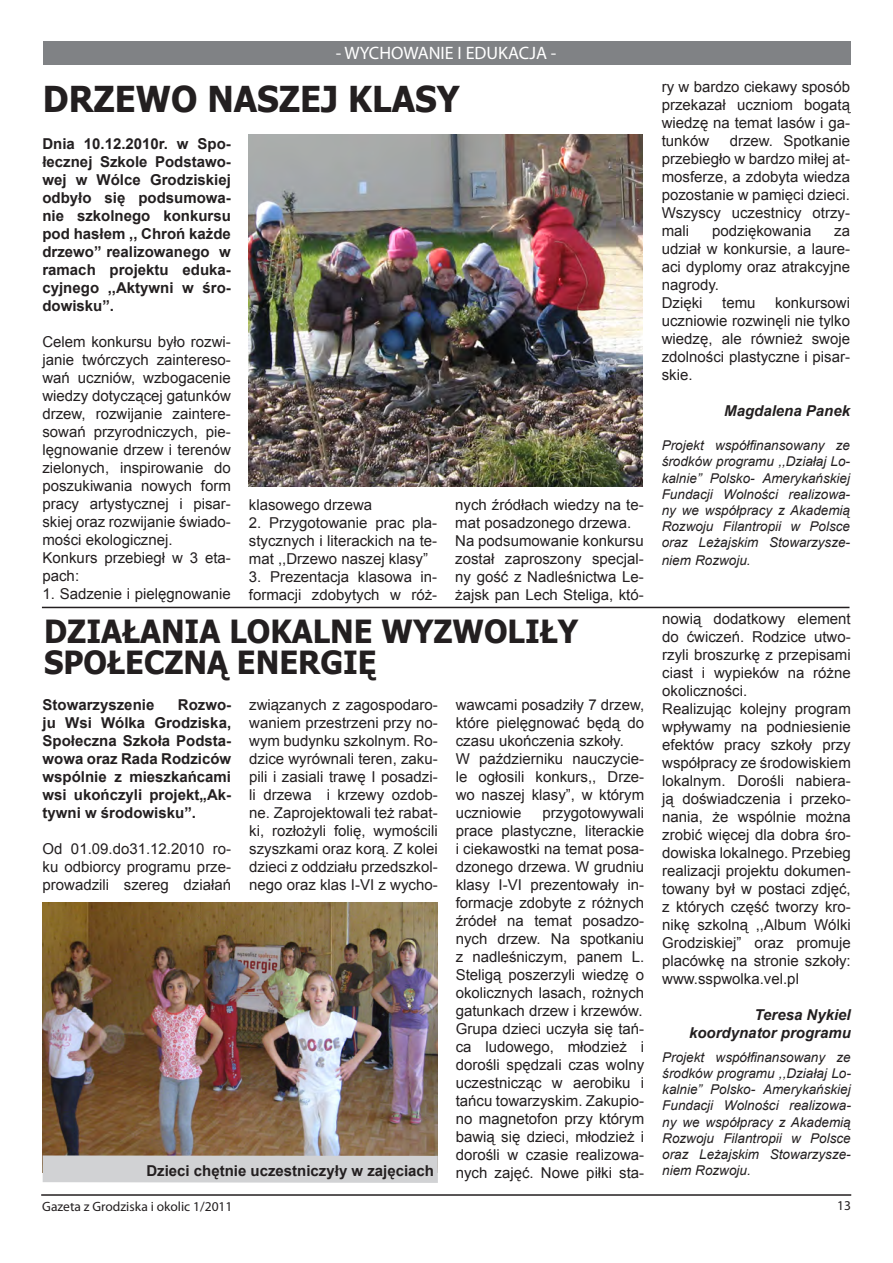
<style>
.page{position:relative;width:893px;height:1263px;background:#fff}
.page>*{position:absolute;margin:0;border:0;box-sizing:border-box;transform-origin:0 0}
.Normalny__Web{font:700 35.7px "Tahoma";color:#231f20;scale:.96 1}
.Normalny__Web-2{font:700 31.8px/30.6px "Tahoma";color:#231f20;scale:.96 1}
.t1{font:18px "Myriad Pro";color:#fff}
.Normalny{font:15px/18px "Arial";color:#231f20;text-align:justify}
.Normalny-2{font:700 15px/18px "Arial";color:#231f20;text-align:justify}
.Normalny-3{font:italic 700 15px "Arial";color:#231f20}
.Normalny-4{font:italic 13.5px/16.2px "Arial";color:#231f20;text-align:justify}
.t2{font:13.5px "Myriad Pro";color:#231f20}
</style>
<div class="page">
<div style="left:43px;top:42px;width:807px;height:23px;background:#808285"></div>
<hr style="left:41px;top:1194px;width:810px;height:2px;background:#231f20">
<hr style="left:42px;top:607px;width:807px;height:1px;background:#231f20">
<img style="left:248px;top:134px;width:395px;height:353px">
<img style="left:43px;top:903px;width:394px;height:252px">
<div style="left:43px;top:1155px;width:395px;height:28px;background:#d1d2d4"></div>
<p class="t1" style="left:336px;top:42px;width:222px">- WYCHOWANIE I EDUKACJA -</p>
<p class="Normalny__Web" style="left:43px;top:74px;width:436px">DRZEWO NASZEJ KLASY</p>
<p class="Normalny-2" style="left:42px;top:135px;width:190px">Dnia 10.12.2010r. w Spo&shy;łecznej Szkole Podstawo&shy;wej w Wólce Grodziskiej odbyło się podsumowa&shy;nie szkolnego konkursu pod hasłem ,, Chroń każde drzewo” realizowanego w ramach projektu eduka&shy;cyjnego ,,Aktywni w śro&shy;dowisku”.</p>
<p class="Normalny" style="left:42px;top:333px;width:190px">Celem konkursu było rozwi&shy;janie twórczych zaintereso&shy;wań uczniów, wzbogacenie wiedzy dotyczącej gatunków drzew, rozwijanie zaintere&shy;sowań przyrodniczych, pie&shy;lęgnowanie drzew i terenów zielonych, inspirowanie do poszukiwania nowych form pracy artystycznej i pisar&shy;skiej oraz rozwijanie świado&shy;mości ekologicznej.</p>
<p class="Normalny" style="left:42px;top:549px;width:190px">Konkurs przebiegł w 3 eta&shy;pach:</p>
<p class="Normalny" style="left:42px;top:585px;width:190px">1. Sadzenie i pielęgnowanie</p>
<p class="Normalny" style="left:249px;top:496px;width:125px">klasowego drzewa</p>
<p class="Normalny" style="left:249px;top:514px;width:190px">2. Przygotowanie prac pla&shy;stycznych i literackich na te&shy;mat ,,Drzewo naszej klasy”</p>
<p class="Normalny" style="left:249px;top:568px;width:190px">3. Prezentacja klasowa in&shy;formacji zdobytych w róż-</p>
<p class="Normalny" style="left:455px;top:496px;width:190px">nych źródłach wiedzy na te&shy;mat posadzonego drzewa.</p>
<p class="Normalny" style="left:455px;top:532px;width:190px">Na podsumowanie konkursu został zaproszony specjal&shy;ny gość z Nadleśnictwa Le&shy;żajsk pan Lech Steliga, któ-</p>
<p class="Normalny__Web-2" style="left:44px;top:614px;width:558px">DZIAŁANIA LOKALNE WYZWOLIŁY<br>SPOŁECZNĄ ENERGIĘ</p>
<p class="Normalny-2" style="left:43px;top:696px;width:113px">Stowarzyszenie</p>
<p class="Normalny-2" style="left:43px;top:696px;width:190px;text-indent:135px">Rozwo&shy;ju Wsi Wólka Grodziska, Społeczna Szkoła Podsta&shy;wowa oraz Rada Rodziców wspólnie z mieszkańcami wsi ukończyli projekt„Ak&shy;tywni w środowisku”.</p>
<p class="Normalny" style="left:43px;top:840px;width:190px">Od 01.09.do31.12.2010 ro&shy;ku odbiorcy programu prze&shy;prowadzili szereg działań</p>
<p class="Normalny" style="left:249px;top:696px;width:190px">związanych z zagospodaro&shy;waniem przestrzeni przy no&shy;wym budynku szkolnym. Ro&shy;dzice wyrównali teren, zaku&shy;pili i zasiali trawę I posadzi&shy;li drzewa i krzewy ozdob&shy;ne. Zaprojektowali też rabat&shy;ki, rozłożyli folię, wymościli szyszkami oraz korą. Z kolei dzieci z oddziału przedszkol&shy;nego oraz klas I-VI z wycho-</p>
<p class="Normalny" style="left:456px;top:696px;width:190px">wawcami posadziły 7 drzew, które pielęgnować będą do czasu ukończenia szkoły.</p>
<p class="Normalny" style="left:456px;top:750px;width:190px">W październiku nauczycie&shy;le ogłosili konkurs,, Drze&shy;wo naszej klasy”, w którym uczniowie</p>
<p class="Normalny" style="left:456px;top:804px;width:190px;text-indent:87px">przygotowywali prace plastyczne, literackie i ciekawostki na temat posa&shy;dzonego drzewa. W grudniu klasy I-VI prezentowały in&shy;formacje zdobyte z różnych źródeł na temat posadzo&shy;nych drzew. Na spotkaniu z nadleśniczym, panem L.<br>Steligą poszerzyli wiedzę o okolicznych lasach, rożnych gatunkach drzew i krzewów.</p>
<p class="Normalny" style="left:456px;top:1020px;width:190px">Grupa dzieci uczyła się tań&shy;ca ludowego, młodzież i dorośli spędzali czas wolny uczestnicząc w aerobiku i tańcu towarzyskim. Zakupio&shy;no magnetofon przy którym bawią się dzieci, młodzież i dorośli w czasie realizowa&shy;nych zajęć. Nowe piłki sta-</p>
<p class="Normalny-2" style="left:146px;top:1162px;width:289px">Dzieci chętnie uczestniczyły w zajęciach</p>
<p class="Normalny" style="left:662px;top:78px;width:190px">ry w bardzo ciekawy sposób przekazał uczniom bogatą wiedzę na temat lasów i ga&shy;tunków</p>
<p class="Normalny" style="left:662px;top:132px;width:190px;text-indent:68px">drzew. Spotkanie przebiegło w bardzo miłej at&shy;mosferze, a zdobyta wiedza pozostanie w pamięci dzieci.</p>
<p class="Normalny" style="left:662px;top:204px;width:190px">Wszyscy uczestnicy otrzy&shy;mali</p>
<p class="Normalny" style="left:712px;top:222px;width:101px">podziękowania</p>
<p class="Normalny" style="left:662px;top:222px;width:190px;text-indent:173px">za udział w konkursie, a laure&shy;aci dyplomy oraz atrakcyjne nagrody.</p>
<p class="Normalny" style="left:662px;top:294px;width:42px">Dzięki</p>
<p class="Normalny" style="left:722px;top:294px;width:35px">temu</p>
<p class="Normalny" style="left:662px;top:294px;width:190px;text-indent:113px">konkursowi uczniowie rozwinęli nie tylko wiedzę, ale również swoje zdolności plastyczne i pisar&shy;skie.</p>
<p class="Normalny-3" style="left:724px;top:401px;width:127px">Magdalena Panek</p>
<p class="Normalny-4" style="left:662px;top:437px;width:190px">Projekt współfinansowany ze środków programu ,,Działaj Lo&shy;kalnie” Polsko- Amerykańskiej Fundacji Wolności realizowa&shy;ny we współpracy z Akademią Rozwoju Filantropii w Polsce oraz Leżajskim Stowarzysze-</p>
<p class="Normalny-4" style="left:662px;top:553px;width:90px">niem Rozwoju.</p>
<p class="Normalny" style="left:662px;top:610px;width:190px">nowią dodatkowy element do ćwiczeń. Rodzice utwo&shy;rzyli broszurkę z przepisami ciast i wypieków na różne okoliczności.</p>
<p class="Normalny" style="left:662px;top:700px;width:190px">Realizując kolejny program wpływamy na podniesienie efektów pracy szkoły przy współpracy ze środowiskiem lokalnym. Dorośli nabiera&shy;ją doświadczenia i przeko&shy;nania, że wspólnie można zrobić więcej dla dobra śro&shy;dowiska lokalnego. Przebieg realizacji projektu dokumen&shy;towany był w postaci zdjęć, z których część tworzy kro&shy;nikę szkolną ,,Album Wólki Grodziskiej” oraz promuje placówkę na stronie szkoły: www.sspwolka.vel.pl</p>
<p class="Normalny-3" style="left:755px;top:1005px;width:98px">Teresa Nykiel</p>
<p class="Normalny-3" style="left:689px;top:1023px;width:163px">koordynator programu</p>
<p class="Normalny-4" style="left:662px;top:1049px;width:190px">Projekt współfinansowany ze środków programu ,,Działaj Lo&shy;kalnie” Polsko- Amerykańskiej Fundacji Wolności realizowa&shy;ny we współpracy z Akademią Rozwoju Filantropii w Polsce oraz Leżajskim Stowarzysze&shy;niem Rozwoju.</p>
<p class="t2" style="left:42px;top:1198px;width:192px">Gazeta z Grodziska i okolic 1/2011</p>
<p class="t2" style="left:837px;top:1197px;width:15px">13</p>
</div>
